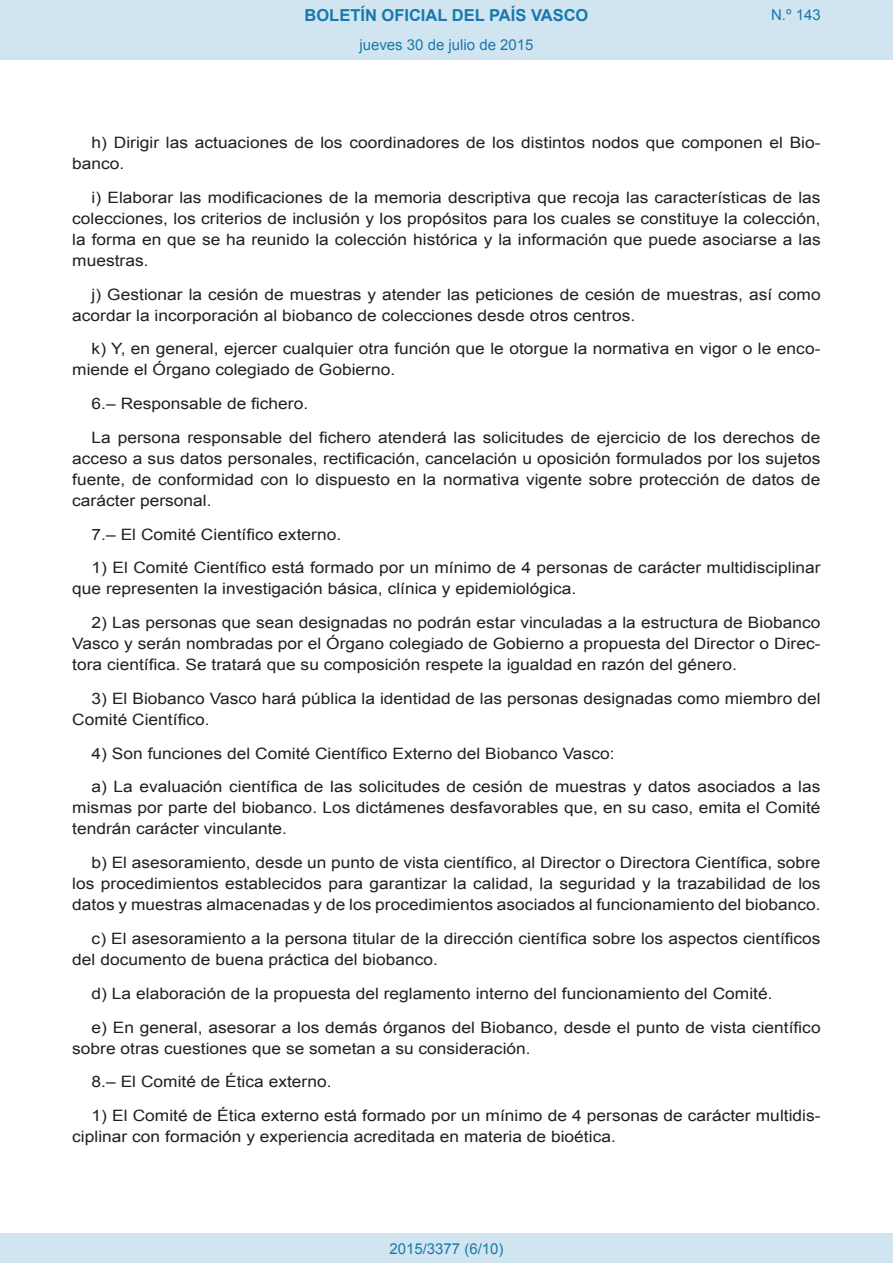
<style>
.page{position:relative;width:893px;height:1263px;background:#fff}
.page>*{position:absolute;margin:0;border:0;box-sizing:border-box;transform-origin:0 0}
.t1{font:700 16.5px "Arial";color:#1879ad}
.BOPVDetalle{font:15.6px/21px "Arial";color:#231f20;scale:1.11 1}
.Paginacion_Centro{font:15px "Arial";color:#1879ad}
</style>
<div class="page">
<div style="left:0;top:0;width:893px;height:60px;background:#d0e5f0"></div>
<div style="left:0;top:1233px;width:893px;height:30px;background:#d0e5f0"></div>
<p class="t1" style="left:305px;top:4px;width:285px">BOLETÍN OFICIAL DEL PAÍS VASCO</p>
<p class="Paginacion_Centro" style="left:359px;top:35px;width:176px">jueves 30 de julio de 2015</p>
<p class="Paginacion_Centro" style="left:771px;top:5px;width:51px">N.º 143</p>
<p class="BOPVDetalle" style="left:72px;top:132px;width:676px;text-indent:19px">h) Dirigir las actuaciones de los coordinadores de los distintos nodos que componen el Bio&shy;banco.</p>
<p class="BOPVDetalle" style="left:72px;top:187px;width:676px;text-align:justify;text-indent:19px">i) Elaborar las modificaciones de la memoria descriptiva que recoja las características de las colecciones, los criterios de inclusión y los propósitos para los cuales se constituye la colección, la forma en que se ha reunido la colección histórica y la información que puede asociarse a las muestras.</p>
<p class="BOPVDetalle" style="left:72px;top:284px;width:676px;text-indent:19px">j) Gestionar la cesión de muestras y atender las peticiones de cesión de muestras, así como acordar la incorporación al biobanco de colecciones desde otros centros.</p>
<p class="BOPVDetalle" style="left:72px;top:339px;width:676px;text-indent:19px">k) Y, en general, ejercer cualquier otra función que le otorgue la normativa en vigor o le enco&shy;miende el Órgano colegiado de Gobierno.</p>
<p class="BOPVDetalle" style="left:92px;top:393px;width:197px">6.– Responsable de fichero.</p>
<p class="BOPVDetalle" style="left:72px;top:427px;width:676px;text-align:justify;text-indent:19px">La persona responsable del fichero atenderá las solicitudes de ejercicio de los derechos de acceso a sus datos personales, rectificación, cancelación u oposición formulados por los sujetos fuente, de conformidad con lo dispuesto en la normativa vigente sobre protección de datos de carácter personal.</p>
<p class="BOPVDetalle" style="left:92px;top:524px;width:226px">7.– El Comité Científico externo.</p>
<p class="BOPVDetalle" style="left:72px;top:558px;width:676px;text-indent:19px">1) El Comité Científico está formado por un mínimo de 4 personas de carácter multidisciplinar que representen la investigación básica, clínica y epidemiológica.</p>
<p class="BOPVDetalle" style="left:72px;top:612px;width:676px;text-align:justify;text-indent:19px">2) Las personas que sean designadas no podrán estar vinculadas a la estructura de Biobanco Vasco y serán nombradas por el Órgano colegiado de Gobierno a propuesta del Director o Direc&shy;tora científica. Se tratará que su composición respete la igualdad en razón del género.</p>
<p class="BOPVDetalle" style="left:72px;top:688px;width:676px;text-indent:19px">3) El Biobanco Vasco hará pública la identidad de las personas designadas como miembro del<br>Comité Científico.</p>
<p class="BOPVDetalle" style="left:92px;top:743px;width:473px">4) Son funciones del Comité Científico Externo del Biobanco Vasco:</p>
<p class="BOPVDetalle" style="left:72px;top:777px;width:676px;text-align:justify;text-indent:19px">a) La evaluación científica de las solicitudes de cesión de muestras y datos asociados a las mismas por parte del biobanco. Los dictámenes desfavorables que, en su caso, emita el Comité tendrán carácter vinculante.</p>
<p class="BOPVDetalle" style="left:72px;top:852px;width:676px;text-align:justify;text-indent:19px">b) El asesoramiento, desde un punto de vista científico, al Director o Directora Científica, sobre los procedimientos establecidos para garantizar la calidad, la seguridad y la trazabilidad de los datos y muestras almacenadas y de los procedimientos asociados al funcionamiento del biobanco.</p>
<p class="BOPVDetalle" style="left:72px;top:928px;width:676px;text-indent:19px">c) El asesoramiento a la persona titular de la dirección científica sobre los aspectos científicos del documento de buena práctica del biobanco.</p>
<p class="BOPVDetalle" style="left:92px;top:983px;width:615px">d) La elaboración de la propuesta del reglamento interno del funcionamiento del Comité.</p>
<p class="BOPVDetalle" style="left:72px;top:1017px;width:676px;text-indent:19px">e) En general, asesorar a los demás órganos del Biobanco, desde el punto de vista científico sobre otras cuestiones que se sometan a su consideración.</p>
<p class="BOPVDetalle" style="left:92px;top:1071px;width:218px">8.– El Comité de Ética externo.</p>
<p class="BOPVDetalle" style="left:72px;top:1105px;width:676px;text-indent:19px">1) El Comité de Ética externo está formado por un mínimo de 4 personas de carácter multidis&shy;ciplinar con formación y experiencia acreditada en materia de bioética.</p>
<p class="Paginacion_Centro" style="left:389px;top:1238px;width:116px">2015/3377 (6/10)</p>
</div>
